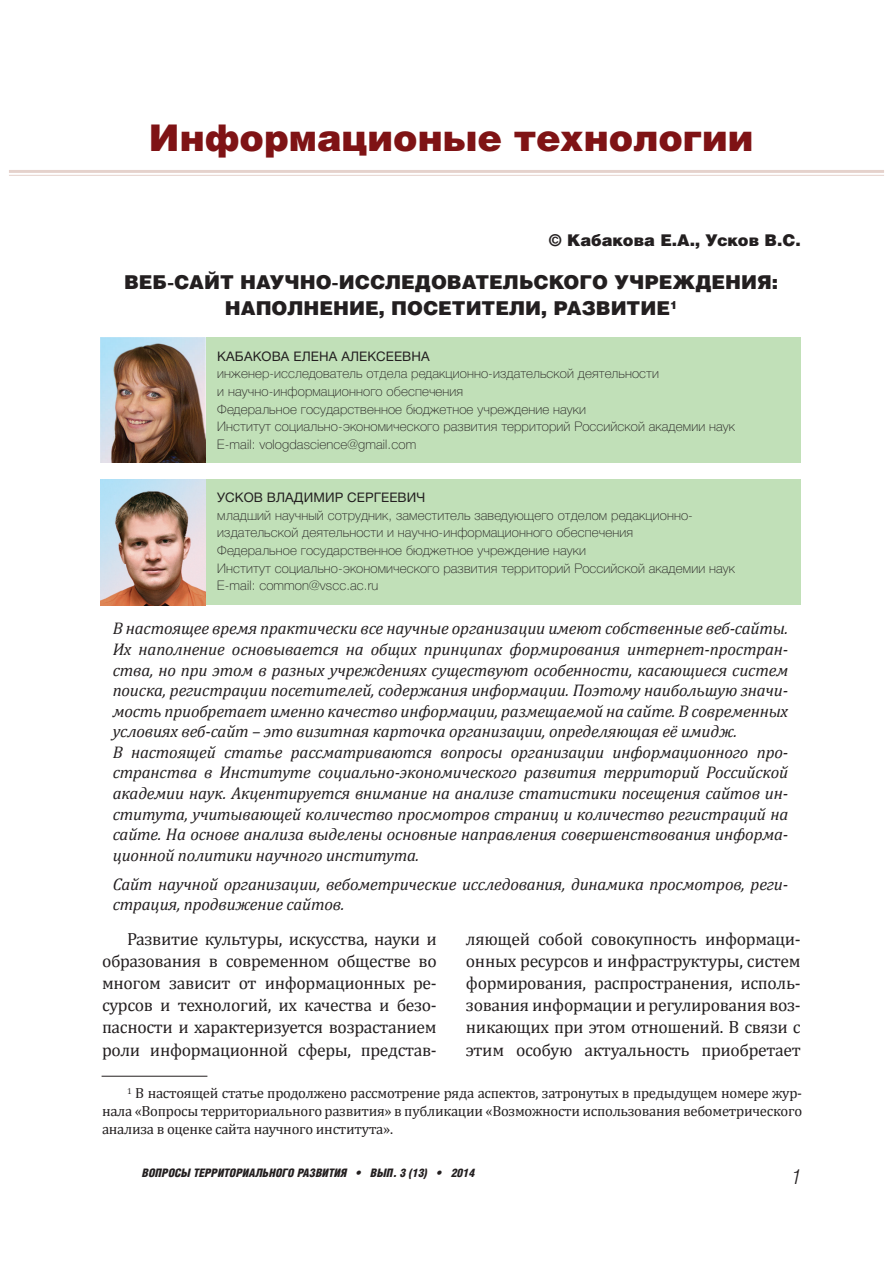
<style>
.page{position:relative;width:893px;height:1263px;background:#fff}
.page>*{position:absolute;margin:0;border:0;box-sizing:border-box;transform-origin:0 0}
.t1{font:900 36.75px "Helios";color:#7f1315}
.t2{font:italic 300 20.55px "Helios Cond";color:#231f20}
.t3{font:900 19.05px/26.4px "Helios";color:#231f20;text-align:center}
.t4{font:17.7px/22px "Cambria";letter-spacing:-.02em;color:#231f20;text-align:justify}
.t5{font:italic 16.95px/20.5px "Cambria";letter-spacing:-.01em;color:#231f20}
.t6{font:900 16.2px "Helios";color:#231f20}
.t7{font:14.7px/17.7px "Cambria";letter-spacing:-.02em;color:#231f20;text-align:justify}
.t8{font:100 13.2px/17.7px "Helvetica Neue Cyr";letter-spacing:.01em;color:#231f20}
.t9{font:13.2px "Helvetica Neue Cyr";letter-spacing:.01em;color:#231f20}
.t10{font:italic 900 11.7px "Helios Cond";color:#231f20}
</style>
<div class="page">
<hr style="left:9px;top:170px;width:875px;height:3px;background:#e5d2cc">
<hr style="left:9px;top:175px;width:875px;height:1px;background:#e5d2cc">
<hr style="left:102px;top:1076px;width:105px;height:1px;background:#231f20">
<div style="left:101px;top:480px;width:700px;height:125px;background:#c1e0b8"></div>
<div style="left:101px;top:338px;width:700px;height:125px;background:#c1e0b8"></div>
<img style="left:101px;top:480px;width:105px;height:125px">
<img style="left:101px;top:338px;width:105px;height:125px">
<h1 class="t1" style="left:149px;top:125px;width:606px">Информационые технологии</h1>
<p class="t6" style="left:549px;top:234px;width:253px">© Кабакова Е.А., Усков В.С.</p>
<p class="t3" style="left:124px;top:270px;width:656px">ВЕБ-САЙТ НАУЧНО-ИССЛЕДОВАТЕЛЬСКОГО УЧРЕЖДЕНИЯ:<br>НАПОЛНЕНИЕ, ПОСЕТИТЕЛИ, РАЗВИТИЕ<sup>1</sup></p>
<p class="t9" style="left:217px;top:349px;width:214px">КАБАКОВА ЕЛЕНА АЛЕКСЕЕВНА</p>
<p class="t8" style="left:217px;top:366px;width:519px">инженер-исследователь отдела редакционно-издательской деятельности<br>и научно-информационного обеспечения<br>Федеральное государственное бюджетное учреждение науки<br>Институт социально-экономического развития территорий Российской академии наук E-mail: vologdascience@gmail.com</p>
<p class="t9" style="left:217px;top:490px;width:210px">УСКОВ ВЛАДИМИР СЕРГЕЕВИЧ</p>
<p class="t8" style="left:217px;top:507px;width:519px">младший научный сотрудник, заместитель заведующего отделом редакционно&shy;издательской деятельности и научно-информационного обеспечения<br>Федеральное государственное бюджетное учреждение науки<br>Институт социально-экономического развития территорий Российской академии наук E-mail: common@vscc.ac.ru</p>
<p class="t5" style="left:113px;top:618px;width:677px">В настоящее время практически все научные организации имеют собственные веб-сайты.<br>Их наполнение основывается на общих принципах формирования интернет-простран&shy;ства, но при этом в разных учреждениях существуют особенности, касающиеся систем поиска, регистрации посетителей, содержания информации. Поэтому наибольшую значи&shy;мость приобретает именно качество информации, размещаемой на сайте. В современных условиях веб-сайт – это визитная карточка организации, определяющая её имидж.<br>В настоящей статье рассматриваются вопросы организации информационного про&shy;странства в Институте социально-экономического развития территорий Российской академии наук. Акцентируется внимание на анализе статистики посещения сайтов ин&shy;ститута, учитывающей количество просмотров страниц и количество регистраций на сайте. На основе анализа выделены основные направления совершенствования информа&shy;ционной политики научного института.</p>
<p class="t5" style="left:113px;top:873px;width:677px">Сайт научной организации, вебометрические исследования, динамика просмотров, реги&shy;страция, продвижение сайтов.</p>
<p class="t4" style="left:102px;top:928px;width:336px;text-indent:25px">Развитие культуры, искусства, науки и образования в современном обществе во многом зависит от информационных ре&shy;сурсов и технологий, их качества и безо&shy;пасности и характеризуется возрастанием роли информационной сферы, представ-</p>
<p class="t4" style="left:466px;top:928px;width:336px">ляющей собой совокупность информаци&shy;онных ресурсов и инфраструктуры, систем формирования, распространения, исполь&shy;зования информации и регулирования воз&shy;никающих при этом отношений. В связи с этим особую актуальность приобретает</p>
<p class="t7" style="left:102px;top:1084px;width:702px;text-indent:25px"><sup>1</sup> В настоящей статье продолжено рассмотрение ряда аспектов, затронутых в предыдущем номере жур&shy;нала «Вопросы территориального развития» в публикации «Возможности использования вебометрического анализа в оценке сайта научного института».</p>
<p class="t10" style="left:142px;top:1166px;width:334px">ВОПРОСЫ ТЕРРИТОРИАЛЬНОГО РАЗВИТИЯ • ВЫП. 3 (13) • 2014</p>
<p class="t2" style="left:792px;top:1165px;width:10px">1</p>
</div>
